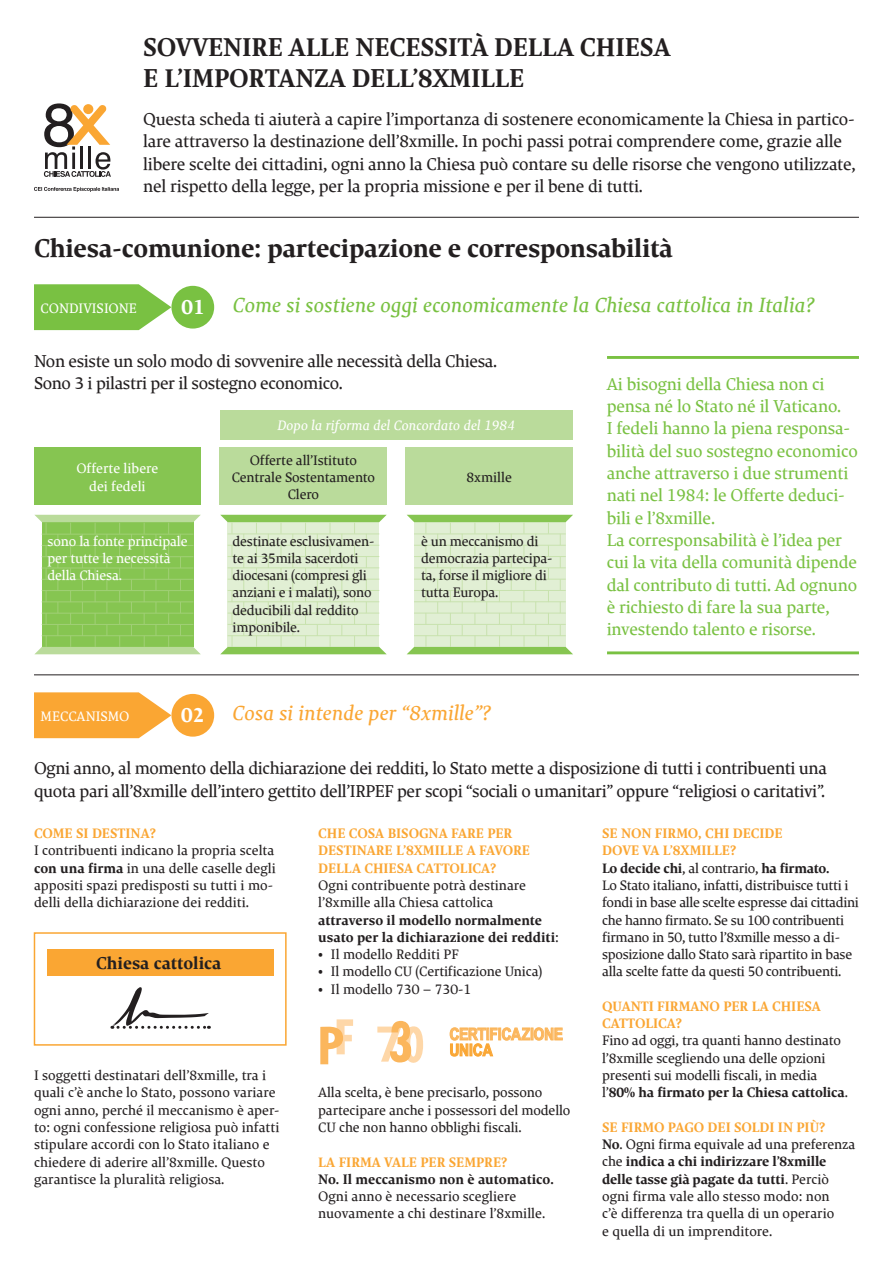
<style>
.page{position:relative;width:893px;height:1263px;background:#fff}
.page>*{position:absolute;margin:0;border:0;box-sizing:border-box;transform-origin:0 0}
.t1{font:700 27px/31.5px "Valleed Aoste Editoria";letter-spacing:-.01em;color:#231f20}
.t2{font:italic 21.6px "Valleed Aoste Editoria";color:#79c142}
.t3{font:italic 21.6px "Valleed Aoste Editoria";color:#faa633}
.t4{font:700 21.6px "Valleed Aoste Editoria";color:#fff}
.t5{font:18px/22.4px "Valleed Aoste Editoria";letter-spacing:-.02em;color:#231f20}
.t6{font:18px/22.4px "Valleed Aoste Editoria";letter-spacing:-.01em;color:#79c142}
.t7{font:700 18px "Valleed Aoste Editoria";color:#231f20}
.t8{font:700 16.8px "Arial Narrow";letter-spacing:-.02em;color:#fbb65c}
.t9{font:700 16.8px "Arial Narrow";color:#faa633}
.t10{font:14.4px/17.2px "Valleed Aoste Editoria";letter-spacing:-.01em;color:#231f20}
.t11{font:700 14.4px/17.2px "Valleed Aoste Editoria";color:#faa633}
.t12{font:14.4px/17.2px "Valleed Aoste Editoria";letter-spacing:-.01em;color:#fff;text-align:center}
.t13{font:700 14.4px/17.2px "Valleed Aoste Editoria";color:#231f20}
.t14{font:italic 14.4px "Valleed Aoste Editoria";color:#fff}
.s1{font-weight:700}
.s2{font-weight:400}
.s3{font-weight:700;color:#faa633}
</style>
<div class="page">
<hr style="left:34px;top:217px;width:825px;height:1px;background:#231f20">
<svg style="left:44px;top:103px;width:67px;height:74px"></svg>
<svg style="left:34px;top:187px;width:85px;height:5px"></svg>
<div style="left:171px;top:286px;width:43px;height:43px;background:#79c142;border-radius:50%"></div>
<svg style="left:34px;top:284px;width:137px;height:46px;background:#89c858"></svg>
<hr style="left:607px;top:356px;width:252px;height:3px;background:#79c142">
<hr style="left:607px;top:651px;width:252px;height:3px;background:#79c142">
<hr style="left:34px;top:675px;width:825px;height:1px;background:#231f20">
<div style="left:171px;top:694px;width:43px;height:43px;background:#faa633;border-radius:50%"></div>
<svg style="left:34px;top:692px;width:137px;height:46px;background:#fab04c"></svg>
<div style="left:47px;top:949px;width:226px;height:26px;background:#faa633"></div>
<svg style="left:111px;top:987px;width:98px;height:42px"></svg>
<div style="left:34px;top:932px;width:253px;height:114px;border:2px solid #faa633"></div>
<svg style="left:320px;top:1019px;width:33px;height:45px"></svg>
<svg style="left:377px;top:1021px;width:46px;height:42px"></svg>
<svg style="left:450px;top:1027px;width:113px;height:30px"></svg>
<div style="left:220px;top:411px;width:353px;height:29px;background:#badb9b"></div>
<div style="left:34px;top:448px;width:167px;height:57px;background:#86c551"></div>
<svg style="left:35px;top:515px;width:166px;height:139px;background:#97cc69"></svg>
<div style="left:220px;top:448px;width:167px;height:57px;background:#badb9b"></div>
<svg style="left:220px;top:515px;width:167px;height:139px;background:#d8eac7"></svg>
<div style="left:406px;top:448px;width:167px;height:57px;background:#badb9b"></div>
<svg style="left:407px;top:515px;width:166px;height:139px;background:#d7eac6"></svg>
<h1 class="t1" style="left:143px;top:30px;width:529px">SOVVENIRE ALLE NECESSITÀ DELLA CHIESA<br>E L’IMPORTANZA DELL’8XMILLE</h1>
<p class="t5" style="left:143px;top:108px;width:714px">Questa scheda ti aiuterà a capire l’importanza di sostenere economicamente la Chiesa in partico&shy;lare attraverso la destinazione dell’8xmille. In pochi passi potrai comprendere come, grazie alle libere scelte dei cittadini, ogni anno la Chiesa può contare su delle risorse che vengono utilizzate, nel rispetto della legge, per la propria missione e per il bene di tutti.</p>
<h1 class="t1" style="left:34px;top:231px;width:640px">Chiesa-comunione: partecipazione e corresponsabilità</h1>
<p class="t12" style="left:41px;top:299px;width:98px">CONDIVISIONE</p>
<h2 class="t4" style="left:182px;top:292px;width:25px">01</h2>
<h2 class="t2" style="left:233px;top:290px;width:583px">Come si sostiene oggi economicamente la Chiesa cattolica in Italia?</h2>
<p class="t5" style="left:34px;top:349px;width:465px">Non esiste un solo modo di sovvenire alle necessità della Chiesa.<br>Sono 3 i pilastri per il sostegno economico.</p>
<p class="t14" style="left:277px;top:415px;width:239px">Dopo la riforma del Concordato del 1984</p>
<p class="t12" style="left:76px;top:460px;width:84px">Offerte libere dei fedeli</p>
<p class="t10" style="left:232px;top:451px;width:145px;text-align:center">Offerte all’Istituto<br>Centrale Sostentamento<br>Clero</p>
<p class="t10" style="left:233px;top:532px;width:143px">destinate esclusivamen&shy;te ai 35mila sacerdoti diocesani (compresi gli anziani e i malati), sono deducibili dal reddito imponibile.</p>
<p class="t10" style="left:467px;top:468px;width:47px">8xmille</p>
<p class="t12" style="left:47px;top:532px;width:142px;text-align:left">sono la fonte principale per tutte le necessità della Chiesa.</p>
<p class="t10" style="left:421px;top:532px;width:133px">è un meccanismo di democrazia partecipa&shy;ta, forse il migliore di tutta Europa.</p>
<p class="t12" style="left:41px;top:707px;width:90px">MECCANISMO</p>
<h2 class="t4" style="left:181px;top:700px;width:25px">02</h2>
<h2 class="t3" style="left:232px;top:698px;width:260px">Cosa si intende per “8xmille”?</h2>
<p class="t6" style="left:607px;top:372px;width:253px">Ai bisogni della Chiesa non ci pensa né lo Stato né il Vaticano.<br>I fedeli hanno la piena responsa&shy;bilità del suo sostegno economico anche attraverso i due strumenti nati nel 1984: le Offerte deduci&shy;bili e l’8xmille.<br>La corresponsabilità è l’idea per cui la vita della comunità dipende dal contributo di tutti. Ad ognuno è richiesto di fare la sua parte, investendo talento e risorse.</p>
<p class="t5" style="left:34px;top:757px;width:794px">Ogni anno, al momento della dichiarazione dei redditi, lo Stato mette a disposizione di tutti i contribuenti una quota pari all’8xmille dell’intero gettito dell’IRPEF per scopi “sociali o umanitari” oppure “religiosi o caritativi”.</p>
<p class="t11" style="left:34px;top:824px;width:124px">COME SI DESTINA?</p>
<p class="t10" style="left:34px;top:842px;width:243px">I contribuenti indicano la propria scelta <span class="s1">con una firma</span> in una delle caselle degli appositi spazi predisposti su tutti i mo&shy;delli della dichiarazione dei redditi.</p>
<p class="t7" style="left:96px;top:950px;width:127px">Chiesa cattolica</p>
<p class="t10" style="left:34px;top:1067px;width:247px">I soggetti destinatari dell’8xmille, tra i quali c’è anche lo Stato, possono variare ogni anno, perché il meccanismo è aper&shy;to: ogni confessione religiosa può infatti stipulare accordi con lo Stato italiano e chiedere di aderire all’8xmille. Questo garantisce la pluralità religiosa.</p>
<p class="t11" style="left:318px;top:824px;width:213px">CHE COSA BISOGNA FARE PER<br>DESTINARE L’8XMILLE A FAVORE<br>DELLA CHIESA CATTOLICA?</p>
<p class="t10" style="left:318px;top:876px;width:209px">Ogni contribuente potrà destinare l’8xmille alla Chiesa cattolica</p>
<p class="t13" style="left:318px;top:911px;width:242px">attraverso il modello normalmente usato per la dichiarazione dei redditi<span class="s2">:</span></p>
<p class="t10" style="left:318px;top:945px;width:142px">• Il modello Redditi PF</p>
<p class="t10" style="left:318px;top:963px;width:226px">• Il modello CU (Certificazione Unica)</p>
<p class="t10" style="left:318px;top:980px;width:154px">• Il modello 730 – 730-1</p>
<p class="t8" style="left:449px;top:1021px;width:115px">CERTIFICAZIONE</p>
<p class="t9" style="left:449px;top:1037px;width:45px">UNICA</p>
<p class="t10" style="left:318px;top:1084px;width:254px">Alla scelta, è bene precisarlo, possono partecipare anche i possessori del modello<br>CU che non hanno obblighi fiscali.</p>
<p class="t11" style="left:318px;top:1153px;width:191px">LA FIRMA VALE PER SEMPRE?</p>
<p class="t13" style="left:318px;top:1170px;width:237px">No. Il meccanismo non è automatico.</p>
<p class="t10" style="left:318px;top:1187px;width:229px">Ogni anno è necessario scegliere nuovamente a chi destinare l’8xmille.</p>
<p class="t10" style="left:602px;top:824px;width:258px"><span class="s3">SE NON FIRMO, CHI DECIDE<br>DOVE VA L’8XMILLE?<br></span><span class="s1">Lo decide chi</span>, al contrario, <span class="s1">ha firmato.<br></span>Lo Stato italiano, infatti, distribuisce tutti i fondi in base alle scelte espresse dai cittadini che hanno firmato. Se su 100 contribuenti firmano in 50, tutto l’8xmille messo a di&shy;sposizione dallo Stato sarà ripartito in base alla scelte fatte da questi 50 contribuenti.</p>
<p class="t11" style="left:602px;top:997px;width:220px">QUANTI FIRMANO PER LA CHIESA<br>CATTOLICA?</p>
<p class="t10" style="left:602px;top:1032px;width:247px">Fino ad oggi, tra quanti hanno destinato l’8xmille scegliendo una delle opzioni presenti sui modelli fiscali, in media l’<span class="s1">80% ha firmato per la Chiesa cattolica</span>.</p>
<p class="t10" style="left:602px;top:1118px;width:255px"><span class="s3">SE FIRMO PAGO DEI SOLDI IN PIÙ?<br></span><span class="s1">No</span>. Ogni firma equivale ad una preferenza che <span class="s1">indica a chi indirizzare l’8xmille delle tasse già pagate da tutti</span>. Perciò ogni firma vale allo stesso modo: non<br>c’è differenza tra quella di un operario<br>e quella di un imprenditore.</p>
</div>
